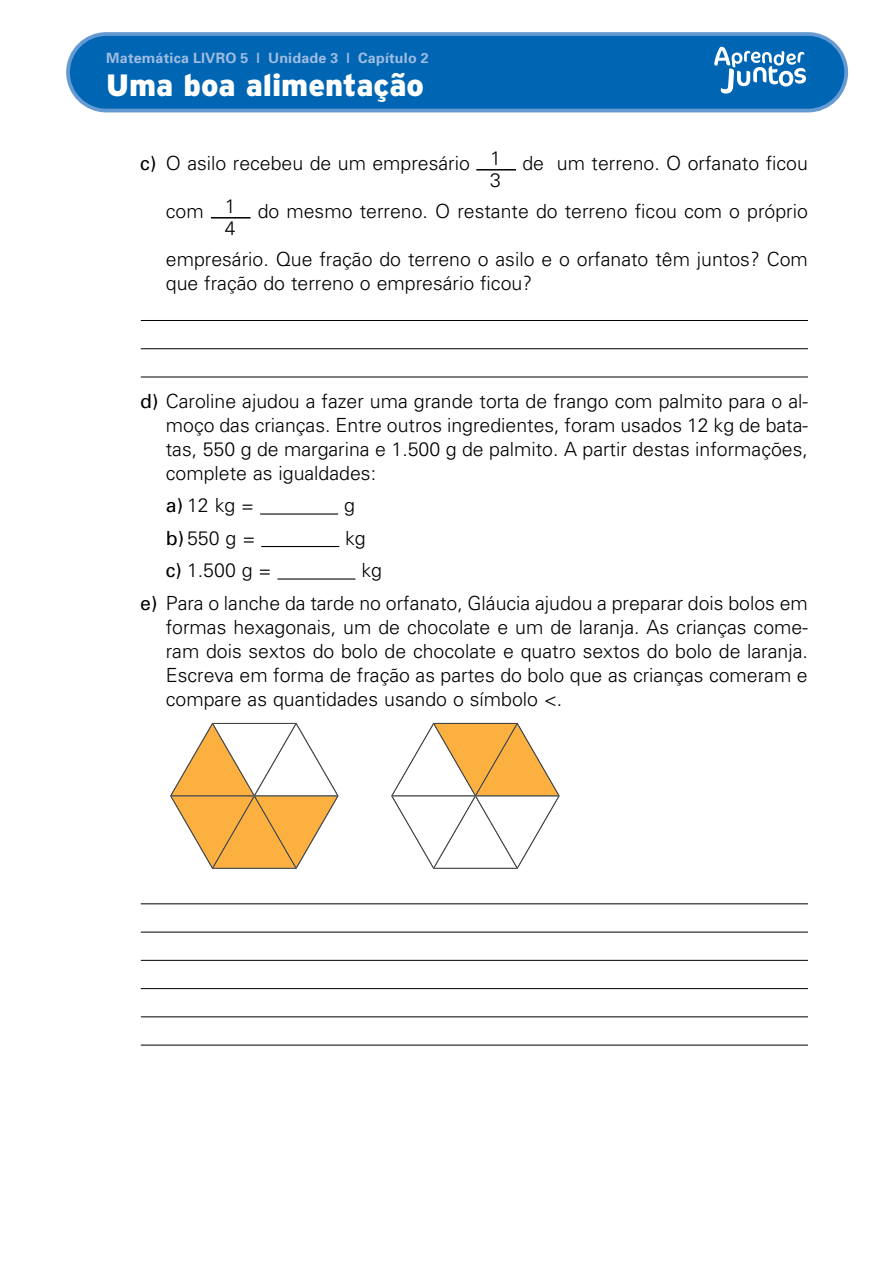
<style>
.page{position:relative;width:893px;height:1263px;background:#fff}
.page>*{position:absolute;margin:0;border:0;box-sizing:border-box;transform-origin:0 0}
.t1{font:900 30.75px "Interstate";color:#fff}
.t2{font:300 19.5px/24px "Univers";color:#000;text-align:right}
.t3{font:700 14.25px "Univers";letter-spacing:.015em;color:#9fbce2}
.s1{font-weight:400}
</style>
<div class="page">
<div style="left:68px;top:34px;width:778px;height:77px;background:#0066b3;border-radius:38px"></div>
<div style="left:66px;top:32px;width:782px;height:80px;border:4px solid #659ad2;border-radius:38px"></div>
<svg style="left:714px;top:47px;width:92px;height:47px"></svg>
<hr style="left:141px;top:320px;width:667px;height:1px;background:#000">
<hr style="left:141px;top:348px;width:667px;height:1px;background:#000">
<hr style="left:141px;top:377px;width:667px;height:1px;background:#000">
<hr style="left:260px;top:513px;width:78px;height:2px;background:#000">
<hr style="left:261px;top:546px;width:78px;height:1px;background:#000">
<hr style="left:277px;top:578px;width:78px;height:2px;background:#000">
<hr style="left:141px;top:903px;width:667px;height:1px;background:#000">
<hr style="left:141px;top:932px;width:667px;height:1px;background:#000">
<hr style="left:141px;top:960px;width:667px;height:1px;background:#000">
<hr style="left:141px;top:988px;width:667px;height:1px;background:#000">
<hr style="left:141px;top:1016px;width:667px;height:1px;background:#000">
<hr style="left:141px;top:1045px;width:667px;height:1px;background:#000">
<hr style="left:476px;top:169px;width:40px;height:2px;background:#000">
<hr style="left:211px;top:217px;width:40px;height:2px;background:#000">
<svg style="left:170px;top:723px;width:169px;height:146px"></svg>
<svg style="left:391px;top:723px;width:169px;height:146px"></svg>
<p class="t3" style="left:106px;top:48px;width:324px">Matemática LIVRO 5 | Unidade 3 | Capítulo 2</p>
<h1 class="t1" style="left:106px;top:67px;width:319px">Uma boa alimentação</h1>
<p class="t2" style="left:140px;top:154px;width:362px;line-height:17px"><span class="s1">c)</span> O asilo recebeu de um empresário 1<br>3</p>
<p class="t2" style="left:522px;top:151px;width:287px">de um terreno. O orfanato ficou</p>
<p class="t2" style="left:166px;top:202px;width:71px;line-height:17px">com 1<br>4</p>
<p class="t2" style="left:258px;top:199px;width:552px">do mesmo terreno. O restante do terreno ficou com o próprio</p>
<p class="t2" style="left:166px;top:247px;width:643px;text-align:left">empresário. Que fração do terreno o asilo e o orfanato têm juntos? Com que fração do terreno o empresário ficou?</p>
<p class="t2" style="left:166px;top:388px;width:644px;text-align:justify;text-indent:-26px"><span class="s1">d)</span> Caroline ajudou a fazer uma grande torta de frango com palmito para o al&shy;moço das crianças. Entre outros ingredientes, foram usados 12 kg de bata&shy;tas, 550 g de margarina e 1.500 g de palmito. A partir destas informações, complete as igualdades:</p>
<p class="t2" style="left:166px;top:493px;width:90px"><span class="s1">a)</span> 12 kg =</p>
<p class="t2" style="left:344px;top:493px;width:12px">g</p>
<p class="t2" style="left:166px;top:525px;width:91px"><span class="s1">b)</span> 550 g =</p>
<p class="t2" style="left:345px;top:525px;width:22px">kg</p>
<p class="t2" style="left:166px;top:558px;width:107px"><span class="s1">c)</span> 1.500 g =</p>
<p class="t2" style="left:140px;top:553px;width:669px;line-height:32.5px;text-align:left;text-indent:221px">kg<br><span class="s1">e)</span> Para o lanche da tarde no orfanato, Gláucia ajudou a preparar dois bolos em</p>
<p class="t2" style="left:166px;top:614px;width:644px;text-align:justify">formas hexagonais, um de chocolate e um de laranja. As crianças come&shy;ram dois sextos do bolo de chocolate e quatro sextos do bolo de laranja.<br>Escreva em forma de fração as partes do bolo que as crianças comeram e compare as quantidades usando o símbolo &lt;.</p>
</div>
